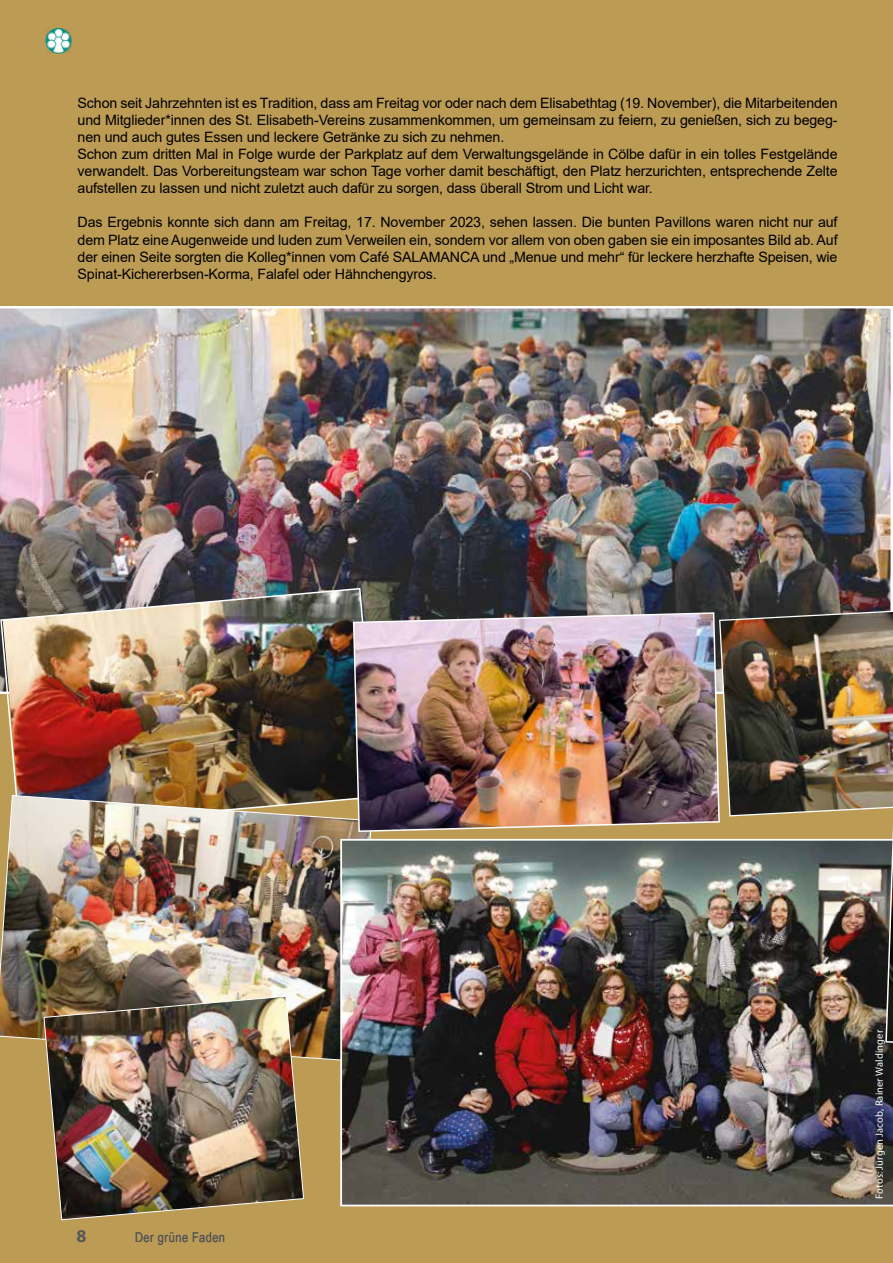
<style>
.page{position:relative;width:893px;height:1263px;background:#bc9b55}
.page>*{position:absolute;margin:0;border:0;box-sizing:border-box;transform-origin:0 0}
.t1{font:700 18px "Myriad Pro";color:#575756}
.t2{font:14.25px/17.1px "Arial";letter-spacing:-.01em;color:#000}
.t3{font:13.5px "Arial Narrow";letter-spacing:.035em;color:#575756}
.t4{font:10.5px "Myriad Pro";letter-spacing:.01em;color:#fff}
</style>
<div class="page">
<img style="left:0;top:306px;width:893px;height:305px">
<img style="left:0;top:587px;width:380px;height:207px">
<img style="left:0;top:794px;width:372px;height:268px">
<img style="left:352px;top:611px;width:366px;height:222px">
<img style="left:340px;top:839px;width:553px;height:367px">
<img style="left:718px;top:601px;width:175px;height:452px">
<img style="left:43px;top:995px;width:262px;height:226px">
<img style="left:45px;top:28px;width:26px;height:25px">
<p class="t2" style="left:78px;top:94px;width:761px">Schon seit Jahrzehnten ist es Tradition, dass am Freitag vor oder nach dem Elisabethtag (19. November), die Mitarbeitenden und Mitglieder*innen des St. Elisabeth-Vereins zusammenkommen, um gemeinsam zu feiern, zu genießen, sich zu begeg&shy;nen und auch gutes Essen und leckere Getränke zu sich zu nehmen.<br>Schon zum dritten Mal in Folge wurde der Parkplatz auf dem Verwaltungsgelände in Cölbe dafür in ein tolles Festgelände verwandelt. Das Vorbereitungsteam war schon Tage vorher damit beschäftigt, den Platz herzurichten, entsprechende Zelte aufstellen zu lassen und nicht zuletzt auch dafür zu sorgen, dass überall Strom und Licht war.</p>
<p class="t2" style="left:78px;top:214px;width:761px;text-align:justify">Das Ergebnis konnte sich dann am Freitag, 17. November 2023, sehen lassen. Die bunten Pavillons waren nicht nur auf dem Platz eine Augenweide und luden zum Verweilen ein, sondern vor allem von oben gaben sie ein imposantes Bild ab. Auf der einen Seite sorgten die Kolleg*innen vom Café SALAMANCA und „Menue und mehr“ für leckere herzhafte Speisen, wie Spinat-Kichererbsen-Korma, Falafel oder Hähnchengyros.</p>
<p class="t1" style="left:77px;top:1224px;width:11px">8</p>
<p class="t3" style="left:135px;top:1227px;width:92px">Der grüne Faden</p>
<p class="t4" style="left:873px;top:1199px;width:170px;rotate:-90deg">Fotos: Jürgen Jacob, Rainer Waldinger</p>
</div>
